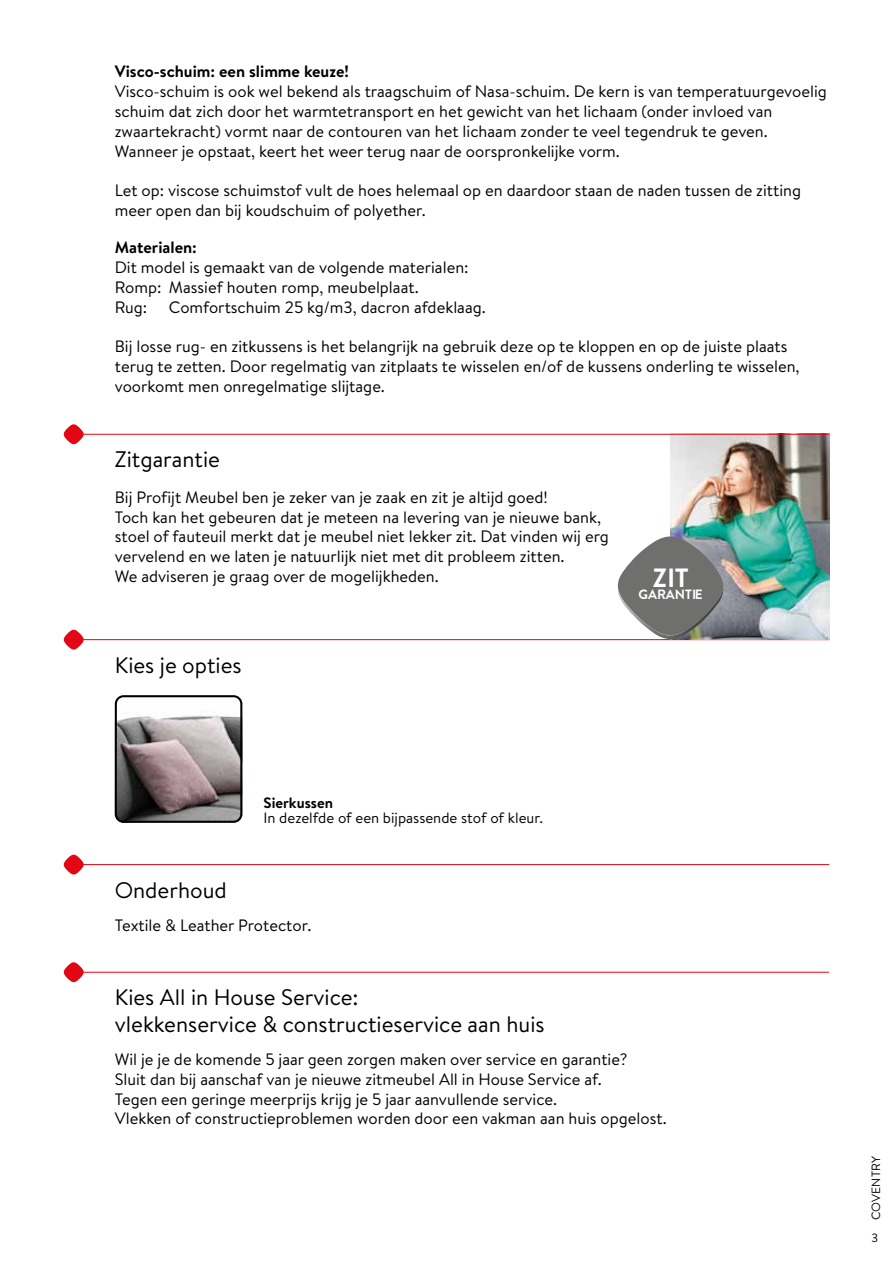
<style>
.page{position:relative;width:893px;height:1263px;background:#fff}
.page>*{position:absolute;margin:0;border:0;box-sizing:border-box;transform-origin:0 0}
.t1{font:700 26.4px "Brandon Grotesque";color:#fff}
.t2{font:22.5px/27px "Brandon Text";color:#000}
.t3{font:16.5px/19.8px "Brandon Text";color:#000}
.t4{font:700 16.5px "Brandon Text";color:#000}
.t5{font:15px "Brandon Text";color:#000}
.t6{font:700 15px "Brandon Text";color:#000}
.t7{font:700 13.5px "Brandon Grotesque";color:#fff}
.t8{font:12px "Brandon Text";letter-spacing:.02em;color:#000}
</style>
<div class="page">
<svg style="left:64px;top:630px;width:20px;height:19px"></svg>
<hr style="left:77px;top:639px;width:752px;height:1px;background:#e30613">
<svg style="left:64px;top:855px;width:20px;height:19px"></svg>
<hr style="left:79px;top:864px;width:750px;height:1px;background:#e30613">
<img style="left:115px;top:698px;width:127px;height:122px">
<div style="left:115px;top:695px;width:127px;height:128px;border:2px solid #000;border-radius:8px"></div>
<img style="left:671px;top:435px;width:158px;height:204px">
<svg style="left:617px;top:536px;width:109px;height:103px"></svg>
<svg style="left:64px;top:424px;width:20px;height:20px"></svg>
<hr style="left:79px;top:434px;width:750px;height:1px;background:#e30613">
<svg style="left:64px;top:962px;width:20px;height:20px"></svg>
<hr style="left:79px;top:972px;width:750px;height:1px;background:#e30613">
<p class="t4" style="left:115px;top:60px;width:236px">Visco-schuim: een slimme keuze!</p>
<p class="t3" style="left:115px;top:81px;width:714px">Visco-schuim is ook wel bekend als traagschuim of Nasa-schuim. De kern is van temperatuurgevoelig schuim dat zich door het warmtetransport en het gewicht van het lichaam (onder invloed van zwaartekracht) vormt naar de contouren van het lichaam zonder te veel tegendruk te geven.<br>Wanneer je opstaat, keert het weer terug naar de oorspronkelijke vorm.</p>
<p class="t3" style="left:115px;top:180px;width:688px">Let op: viscose schuimstof vult de hoes helemaal op en daardoor staan de naden tussen de zitting meer open dan bij koudschuim of polyether.</p>
<p class="t4" style="left:115px;top:236px;width:84px">Materialen:</p>
<p class="t3" style="left:115px;top:257px;width:355px">Dit model is gemaakt van de volgende materialen:<br>Romp: Massief houten romp, meubelplaat.<br>Rug:</p>
<p class="t3" style="left:169px;top:296px;width:319px">Comfortschuim 25 kg/m3, dacron afdeklaag.</p>
<p class="t3" style="left:115px;top:336px;width:686px">Bij losse rug- en zitkussens is het belangrijk na gebruik deze op te kloppen en op de juiste plaats terug te zetten. Door regelmatig van zitplaats te wisselen en/of de kussens onderling te wisselen, voorkomt men onregelmatige slijtage.</p>
<h2 class="t2" style="left:115px;top:445px;width:107px">Zitgarantie</h2>
<p class="t3" style="left:115px;top:487px;width:495px">Bij Profijt Meubel ben je zeker van je zaak en zit je altijd goed!<br>Toch kan het gebeuren dat je meteen na levering van je nieuwe bank, stoel of fauteuil merkt dat je meubel niet lekker zit. Dat vinden wij erg vervelend en we laten je natuurlijk niet met dit probleem zitten.<br>We adviseren je graag over de mogelijkheden.</p>
<h2 class="t2" style="left:115px;top:651px;width:128px">Kies je opties</h2>
<h1 class="t1" style="left:653px;top:559px;width:37px">ZIT</h1>
<p class="t7" style="left:638px;top:584px;width:66px">GARANTIE</p>
<h2 class="t2" style="left:115px;top:876px;width:114px">Onderhoud</h2>
<p class="t6" style="left:264px;top:792px;width:71px">Sierkussen</p>
<p class="t5" style="left:264px;top:807px;width:281px">In dezelfde of een bijpassende stof of kleur.</p>
<p class="t3" style="left:115px;top:914px;width:198px">Textile &amp; Leather Protector.</p>
<h2 class="t2" style="left:115px;top:983px;width:431px">Kies All in House Service:<br>vlekkenservice &amp; constructieservice aan huis</h2>
<p class="t3" style="left:115px;top:1049px;width:553px">Wil je je de komende 5 jaar geen zorgen maken over service en garantie?<br>Sluit dan bij aanschaf van je nieuwe zitmeubel All in House Service af.<br>Tegen een geringe meerprijs krijg je 5 jaar aanvullende service.<br>Vlekken of constructieproblemen worden door een vakman aan huis opgelost.</p>
<p class="t8" style="left:868px;top:1220px;width:66px;rotate:-90deg">COVENTRY</p>
<p class="t8" style="left:871px;top:1229px;width:8px">3</p>
</div>
